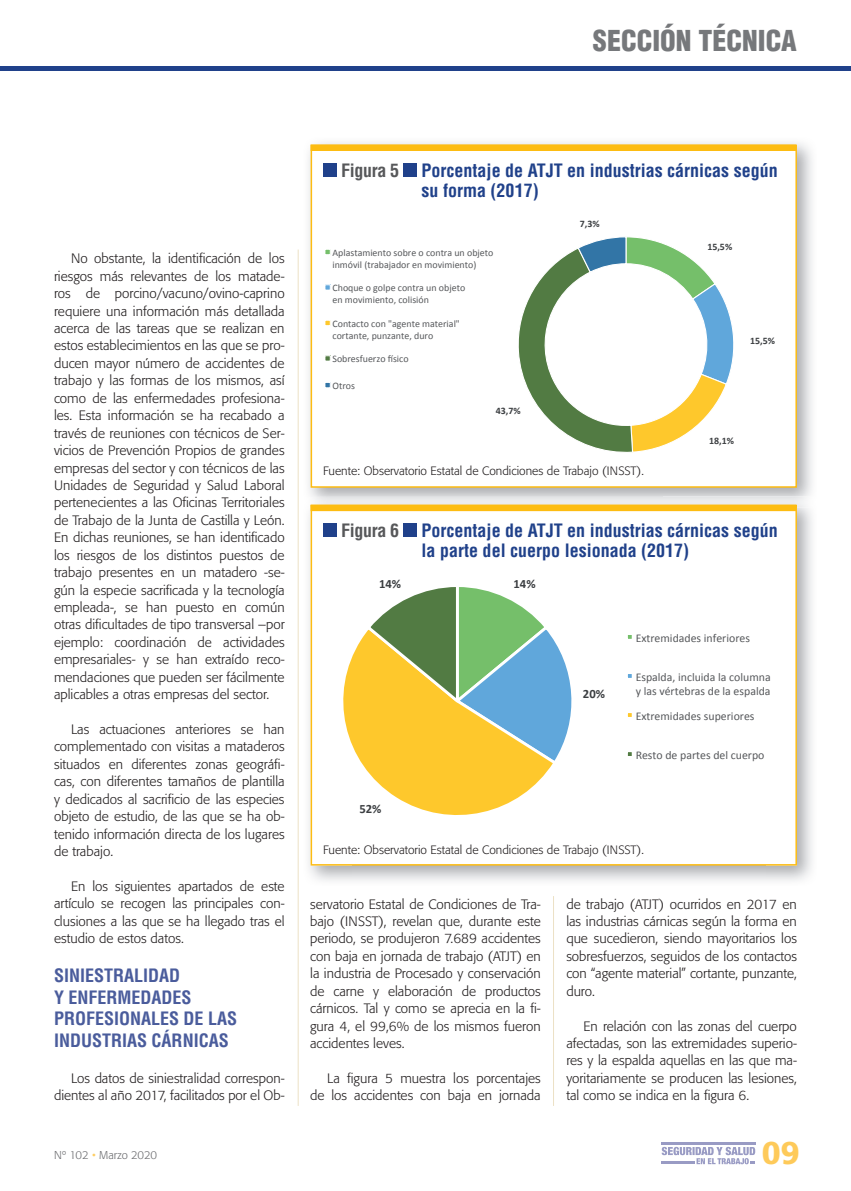
<style>
.page{position:relative;width:851px;height:1191px;background:#fff}
.page>*{position:absolute;margin:0;border:0;box-sizing:border-box;transform-origin:0 0}
.t1{font:500 32.4px "Formata";color:#feca5a}
.t2{font:900 condensed 28.05px "Helvetica LT Std";color:#76787b}
.t3{font:700 condensed 18px/20.2px "Helvetica LT Std";color:#20418a;text-align:center}
.t4{font:700 condensed 18px/21.6px "Helvetica LT Std";color:#4a5c9c}
.t5{font:300 13.5px/17.4px "Formata";color:#231f20;text-align:justify}
.t6{font:700 12.6px "Calibri";color:#3c3f42}
.t7{font:300 12px "Formata";color:#231f20}
.t8{font:11.85px/14.2px "Calibri";color:#56585b}
.t9{font:300 11.25px "Formata";color:#6c6d70}
.t10{font:9.9px/11.9px "Calibri";color:#56585b}
.t11{font:700 9.9px "Calibri";color:#3c3f42}
.s1{color:#57585a}
.s2{color:#fece64}
</style>
<div class="page">
<hr style="left:0;top:67px;width:850px;height:4px;background:#20418a">
<hr style="left:661px;top:1142px;width:94px;height:2px;background:#999bc4">
<svg style="left:661px;top:1146px;width:94px;height:18px"></svg>
<hr style="left:298px;top:249px;width:1px;height:857px;background:#ece1c5">
<hr style="left:553px;top:896px;width:1px;height:210px;background:#ece1c5">
<img style="left:308px;top:515px;width:44px;height:366px">
<img style="left:765px;top:507px;width:47px;height:374px">
<img style="left:352px;top:865px;width:413px;height:16px">
<svg style="left:310px;top:511px;width:486px;height:354px"></svg>
<img style="left:308px;top:142px;width:354px;height:354px">
<img style="left:662px;top:142px;width:150px;height:354px">
<img style="left:310px;top:496px;width:497px;height:11px">
<div style="left:310px;top:145px;width:486px;height:343px;background:#fff;border:2px solid #fdbc12"></div>
<div style="left:310px;top:505px;width:486px;height:6px;background:#fdbc12"></div>
<div style="left:310px;top:145px;width:486px;height:6px;background:#fdbc12"></div>
<div style="left:323px;top:523px;width:14px;height:14px;background:#20418a"></div>
<div style="left:403px;top:523px;width:14px;height:14px;background:#20418a"></div>
<div style="left:323px;top:163px;width:14px;height:14px;background:#20418a"></div>
<div style="left:403px;top:163px;width:14px;height:14px;background:#20418a"></div>
<svg style="left:325px;top:623px;width:233px;height:209px"></svg>
<svg style="left:364px;top:583px;width:217px;height:183px"></svg>
<div style="left:626px;top:633px;width:7px;height:7px;background:#75bf6a"></div>
<div style="left:625px;top:632px;width:9px;height:9px;border:3px solid #fff"></div>
<div style="left:626px;top:672px;width:7px;height:7px;background:#60a7db"></div>
<div style="left:625px;top:671px;width:9px;height:9px;border:3px solid #fff"></div>
<div style="left:626px;top:712px;width:7px;height:6px;background:#fec82c"></div>
<div style="left:625px;top:710px;width:9px;height:9px;border:3px solid #fff"></div>
<div style="left:626px;top:751px;width:7px;height:6px;background:#527b43"></div>
<div style="left:625px;top:749px;width:9px;height:9px;border:3px solid #fff"></div>
<svg style="left:518px;top:237px;width:216px;height:215px"></svg>
<div style="left:324px;top:249px;width:7px;height:6px;border:1px solid #fff"></div>
<div style="left:324px;top:284px;width:7px;height:7px;border:1px solid #fff"></div>
<div style="left:324px;top:320px;width:7px;height:6px;border:1px solid #fff"></div>
<div style="left:324px;top:355px;width:7px;height:7px;border:1px solid #fff"></div>
<div style="left:324px;top:382px;width:7px;height:6px;border:1px solid #fff"></div>
<h2 class="t2" style="left:593px;top:23px;width:205px">SECCIÓN TÉCNICA</h2>
<h3 class="t3" style="left:421px;top:160px;width:357px;text-align:left;text-indent:-80px"><span class="s1">Figura 5</span> Porcentaje de ATJT en industrias cárnicas según su forma (2017)</h3>
<p class="t5" style="left:54px;top:250px;width:232px;text-indent:17px">No obstante, la identificación de los riesgos más relevantes de los matade&shy;ros de porcino/vacuno/ovino-caprino requiere una información más detallada acerca de las tareas que se realizan en estos establecimientos en las que se pro&shy;ducen mayor número de accidentes de trabajo y las formas de los mismos, así como de las enfermedades profesiona&shy;les. Esta información se ha recabado a través de reuniones con técnicos de Ser&shy;vicios de Prevención Propios de grandes empresas del sector y con técnicos de las Unidades de Seguridad y Salud Laboral pertenecientes a las Oficinas Territoriales de Trabajo de la Junta de Castilla y León.<br>En dichas reuniones, se han identificado los riesgos de los distintos puestos de trabajo presentes en un matadero -se&shy;gún la especie sacrificada y la tecnología empleada-, se han puesto en común otras dificultades de tipo transversal –por ejemplo: coordinación de actividades empresariales- y se han extraído reco&shy;mendaciones que pueden ser fácilmente aplicables a otras empresas del sector.</p>
<p class="t5" style="left:54px;top:720px;width:232px;text-indent:17px">Las actuaciones anteriores se han complementado con visitas a mataderos situados en diferentes zonas geográfi&shy;cas, con diferentes tamaños de plantilla y dedicados al sacrificio de las especies objeto de estudio, de las que se ha ob&shy;tenido información directa de los lugares de trabajo.</p>
<p class="t5" style="left:54px;top:877px;width:232px;text-indent:17px">En los siguientes apartados de este artículo se recogen las principales con&shy;clusiones a las que se ha llegado tras el estudio de estos datos.</p>
<h3 class="t4" style="left:54px;top:964px;width:185px">SINIESTRALIDAD<br>Y ENFERMEDADES<br>PROFESIONALES DE LAS<br>INDUSTRIAS CÁRNICAS</h3>
<p class="t5" style="left:54px;top:1069px;width:232px;text-align:right">Los datos de siniestralidad correspon&shy;dientes al año 2017, facilitados por el Ob-</p>
<p class="t10" style="left:332px;top:247px;width:162px">Aplastamiento sobre o contra un objeto inmóvil (trabajador en movimiento)</p>
<p class="t10" style="left:332px;top:282px;width:134px">Choque o golpe contra un objeto en movimiento, colisión</p>
<p class="t10" style="left:332px;top:318px;width:129px">Contacto con "agente material" cortante, punzante, duro</p>
<p class="t10" style="left:332px;top:353px;width:78px">Sobresfuerzo físico</p>
<p class="t10" style="left:332px;top:380px;width:24px">Otros</p>
<p class="t11" style="left:496px;top:404px;width:26px">43,7%</p>
<p class="t11" style="left:580px;top:217px;width:21px">7,3%</p>
<p class="t7" style="left:323px;top:464px;width:322px">Fuente: Observatorio Estatal de Condiciones de Trabajo (INSST).</p>
<p class="t11" style="left:707px;top:241px;width:26px">15,5%</p>
<p class="t11" style="left:750px;top:335px;width:26px">15,5%</p>
<p class="t11" style="left:709px;top:434px;width:26px">18,1%</p>
<h3 class="t3" style="left:341px;top:520px;width:438px"><span class="s1">Figura 6</span> Porcentaje de ATJT en industrias cárnicas según la parte del cuerpo lesionada (2017)</h3>
<p class="t6" style="left:379px;top:575px;width:24px">14%</p>
<p class="t6" style="left:359px;top:800px;width:24px">52%</p>
<p class="t6" style="left:513px;top:575px;width:24px">14%</p>
<p class="t6" style="left:583px;top:685px;width:24px">20%</p>
<p class="t8" style="left:635px;top:630px;width:116px">Extremidades inferiores</p>
<p class="t8" style="left:635px;top:669px;width:136px">Espalda, incluida la columna y las vértebras de la espalda</p>
<p class="t8" style="left:635px;top:708px;width:120px">Extremidades superiores</p>
<p class="t8" style="left:635px;top:747px;width:130px">Resto de partes del cuerpo</p>
<p class="t7" style="left:323px;top:842px;width:322px">Fuente: Observatorio Estatal de Condiciones de Trabajo (INSST).</p>
<p class="t5" style="left:310px;top:895px;width:232px">servatorio Estatal de Condiciones de Tra&shy;bajo (INSST), revelan que, durante este periodo, se produjeron 7.689 accidentes con baja en jornada de trabajo (ATJT) en la industria de Procesado y conservación de carne y elaboración de productos cárnicos. Tal y como se aprecia en la fi&shy;gura 4, el 99,6% de los mismos fueron accidentes leves.</p>
<p class="t5" style="left:310px;top:1069px;width:232px;text-align:right">La figura 5 muestra los porcentajes de los accidentes con baja en jornada</p>
<p class="t5" style="left:566px;top:895px;width:232px">de trabajo (ATJT) ocurridos en 2017 en las industrias cárnicas según la forma en que sucedieron, siendo mayoritarios los sobresfuerzos, seguidos de los contactos con “agente material” cortante, punzante, duro.</p>
<p class="t5" style="left:566px;top:1017px;width:232px;text-indent:17px">En relación con las zonas del cuerpo afectadas, son las extremidades superio&shy;res y la espalda aquellas en las que ma&shy;yoritariamente se producen las lesiones, tal como se indica en la figura 6.</p>
<p class="t9" style="left:54px;top:1148px;width:104px">Nº 102 <span class="s2">•</span> Marzo 2020</p>
<h1 class="t1" style="left:761px;top:1132px;width:39px">09</h1>
</div>
